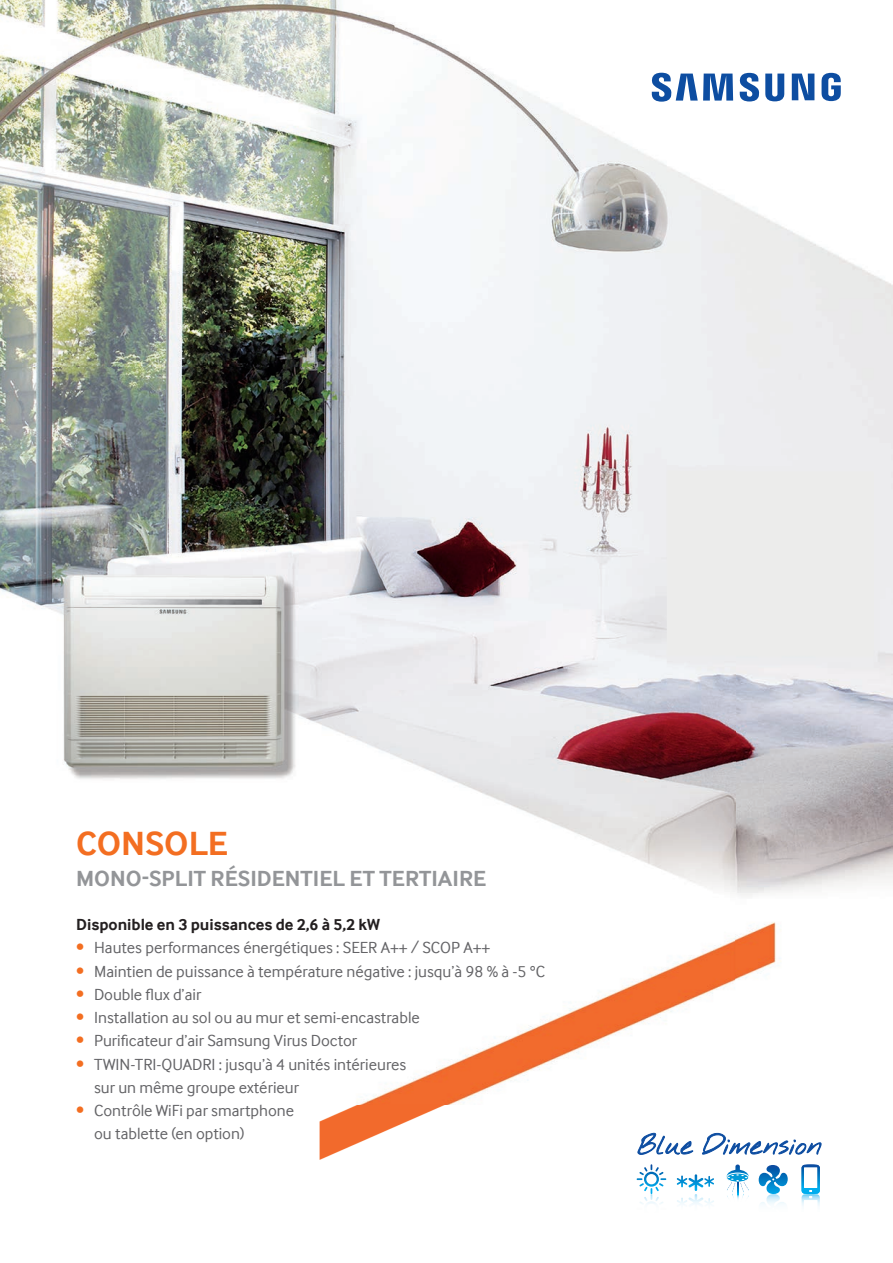
<style>
.page{position:relative;width:893px;height:1263px;background:#fff}
.page>*{position:absolute;margin:0;border:0;box-sizing:border-box;transform-origin:0 0}
.t1{font:700 34.5px "Samsung Inter Face";color:#f36e21}
.t2{font:700 22.5px "Samsung Inter Face";color:#939598}
.t3{font:16.5px/23.2px "Samsung Inter Face";color:#636366}
.t4{font:700 16.5px "Samsung Inter Face";color:#231f20}
.s1{color:#f36e21}
</style>
<div class="page">
<img style="left:0;top:0;width:893px;height:1203px">
<svg style="left:802px;top:1164px;width:18px;height:30px"></svg>
<svg style="left:637px;top:1164px;width:29px;height:40px"></svg>
<svg style="left:677px;top:1174px;width:37px;height:17px"></svg>
<img style="left:688px;top:1194px;width:15px;height:11px">
<svg style="left:677px;top:1198px;width:10px;height:6px"></svg>
<svg style="left:704px;top:1198px;width:10px;height:6px"></svg>
<img style="left:802px;top:1194px;width:18px;height:12px">
<img style="left:757px;top:1194px;width:31px;height:10px">
<svg style="left:759px;top:1165px;width:29px;height:30px"></svg>
<div style="left:726px;top:1173px;width:23px;height:9px;border:1px solid #fff;border-radius:50%"></div>
<svg style="left:727px;top:1164px;width:22px;height:39px"></svg>
<svg style="left:637px;top:1133px;width:56px;height:22px"></svg>
<svg style="left:702px;top:1133px;width:120px;height:22px"></svg>
<svg style="left:652px;top:73px;width:189px;height:29px"></svg>
<h1 class="t1" style="left:76px;top:823px;width:153px">CONSOLE</h1>
<h2 class="t2" style="left:76px;top:865px;width:412px">MONO-SPLIT RÉSIDENTIEL ET TERTIAIRE</h2>
<p class="t4" style="left:76px;top:915px;width:305px">Disponible en 3 puissances de 2,6 à 5,2 kW</p>
<p class="t3" style="left:76px;top:936px;width:416px"><span class="s1">•</span> Hautes performances énergétiques : SEER A++ / SCOP A++</p>
<p class="t3" style="left:76px;top:959px;width:471px"><span class="s1">•</span> Maintien de puissance à température négative : jusqu’à 98 % à -5 °C</p>
<p class="t3" style="left:76px;top:982px;width:127px"><span class="s1">•</span> Double flux d’air</p>
<p class="t3" style="left:76px;top:1006px;width:345px"><span class="s1">•</span> Installation au sol ou au mur et semi-encastrable</p>
<p class="t3" style="left:76px;top:1029px;width:283px"><span class="s1">•</span> Purificateur d’air Samsung Virus Doctor</p>
<p class="t3" style="left:94px;top:1052px;width:314px;text-indent:-18px"><span class="s1">•</span> TWIN-TRI-QUADRI : jusqu’à 4 unités intérieures sur un même groupe extérieur</p>
<p class="t3" style="left:94px;top:1099px;width:202px;text-indent:-18px"><span class="s1">•</span> Contrôle WiFi par smartphone ou tablette (en option)</p>
</div>
